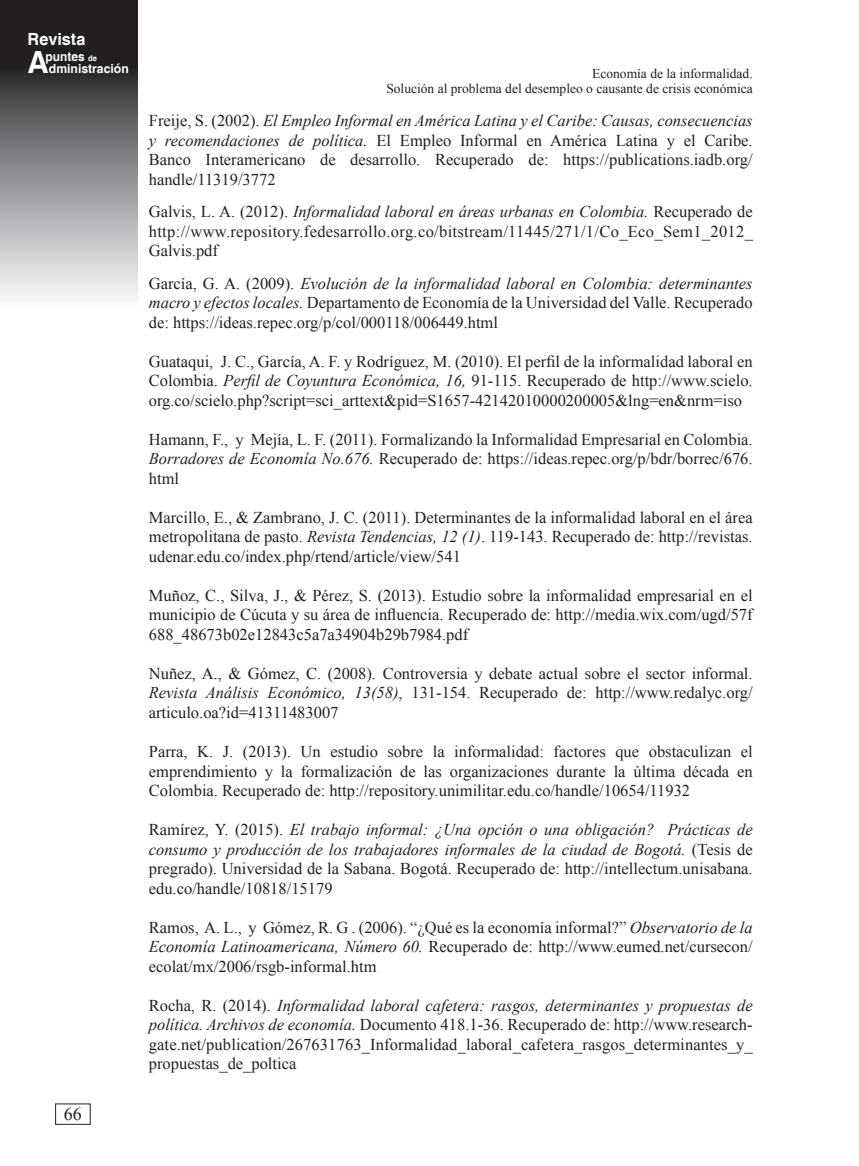
<style>
.page{position:relative;width:859px;height:1166px;background:#fff}
.page>*{position:absolute;margin:0;border:0;box-sizing:border-box;transform-origin:0 0}
.t1{font:700 30.6px "Helvetica";color:#fff}
.t2{font:18px "Times New Roman";color:#231f20}
.t3{font:700 16.8px "Helvetica";color:#fff}
.t4{font:16.5px/19.5px "Times New Roman";color:#231f20;text-align:justify}
.t5{font:13.5px/15px "Times New Roman";color:#231f20;text-align:right}
.t6{font:700 12.75px "Helvetica";color:#fff;scale:.94 1}
.t7{font:700 12.6px "Helvetica";color:#fff}
.s1{font-size:8.1px}
.s2{font-style:italic}
</style>
<div class="page">
<svg style="left:0;top:0;width:137px;height:298px;background:#79797b"></svg>
<p class="t3" style="left:28px;top:29px;width:59px">Revista</p>
<h1 class="t1" style="left:28px;top:43px;width:23px">A</h1>
<p class="t6" style="left:46px;top:49px;width:56px">puntes <span class="s1">de</span></p>
<p class="t7" style="left:49px;top:60px;width:81px">dministración</p>
<p class="t2" style="left:64px;top:1101px;width:19px">66</p>
<p class="t5" style="left:386px;top:66px;width:368px">Economía de la informalidad.<br>Solución al problema del desempleo o causante de crisis económica</p>
<p class="t4" style="left:149px;top:111px;width:605px">Freije, S. (2002). <span class="s2">El Empleo Informal en América Latina y el Caribe: Causas, consecuencias y recomendaciones de política.</span> El Empleo Informal en América Latina y el Caribe.<br>Banco Interamericano de desarrollo. Recuperado de: https://publications.iadb.org/ handle/11319/3772</p>
<p class="t4" style="left:149px;top:202px;width:606px">Galvis, L. A. (2012). <span class="s2">Informalidad laboral en áreas urbanas en Colombia.</span> Recuperado de http://www.repository.fedesarrollo.org.co/bitstream/11445/271/1/Co_Eco_Sem1_2012_ Galvis.pdf</p>
<p class="t4" style="left:149px;top:273px;width:605px">García, G. A. (2009). <span class="s2">Evolución de la informalidad laboral en Colombia: determinantes macro y efectos locales.</span> Departamento de Economía de la Universidad del Valle. Recuperado de: https://ideas.repec.org/p/col/000118/006449.html</p>
<p class="t4" style="left:149px;top:351px;width:605px">Guataqui, J. C., García, A. F. y Rodríguez, M. (2010). El perfil de la informalidad laboral en Colombia. <span class="s2">Perfil de Coyuntura Económica, 16,</span> 91-115. Recuperado de http://www.scielo. org.co/scielo.php?script=sci_arttext&amp;pid=S1657-42142010000200005&amp;lng=en&amp;nrm=iso</p>
<p class="t4" style="left:149px;top:429px;width:605px">Hamann, F., y Mejía, L. F. (2011). Formalizando la Informalidad Empresarial en Colombia.<br><span class="s2">Borradores de Economía No.676.</span> Recuperado de: https://ideas.repec.org/p/bdr/borrec/676. html</p>
<p class="t4" style="left:149px;top:507px;width:605px">Marcillo, E., &amp; Zambrano, J. C. (2011). Determinantes de la informalidad laboral en el área metropolitana de pasto. <span class="s2">Revista Tendencias, 12 (1)</span>. 119-143. Recuperado de: http://revistas. udenar.edu.co/index.php/rtend/article/view/541</p>
<p class="t4" style="left:149px;top:585px;width:605px">Muñoz, C., Silva, J., &amp; Pérez, S. (2013). Estudio sobre la informalidad empresarial en el municipio de Cúcuta y su área de influencia. Recuperado de: http://media.wix.com/ugd/57f 688_48673b02e12843c5a7a34904b29b7984.pdf</p>
<p class="t4" style="left:149px;top:663px;width:605px">Nuñez, A., &amp; Gómez, C. (2008). Controversia y debate actual sobre el sector informal.<br><span class="s2">Revista Análisis Económico, 13(58)</span>, 131-154. Recuperado de: http://www.redalyc.org/ articulo.oa?id=41311483007</p>
<p class="t4" style="left:149px;top:741px;width:605px">Parra, K. J. (2013). Un estudio sobre la informalidad: factores que obstaculizan el emprendimiento y la formalización de las organizaciones durante la última década en Colombia. Recuperado de: http://repository.unimilitar.edu.co/handle/10654/11932</p>
<p class="t4" style="left:149px;top:819px;width:605px">Ramírez, Y. (2015). <span class="s2">El trabajo informal: ¿Una opción o una obligación? Prácticas de consumo y producción de los trabajadores informales de la ciudad de Bogotá.</span> (Tesis de pregrado). Universidad de la Sabana. Bogotá. Recuperado de: http://intellectum.unisabana. edu.co/handle/10818/15179</p>
<p class="t4" style="left:149px;top:916px;width:605px">Ramos, A. L., y Gómez, R. G . (2006). “¿Qué es la economía informal?” <span class="s2">Observatorio de la Economía Latinoamericana, Número 60.</span> Recuperado de: http://www.eumed.net/cursecon/ ecolat/mx/2006/rsgb-informal.htm</p>
<p class="t4" style="left:149px;top:994px;width:605px">Rocha, R. (2014). <span class="s2">Informalidad laboral cafetera: rasgos, determinantes y propuestas de política. Archivos de economía.</span> Documento 418.1-36. Recuperado de: http://www.research&shy;gate.net/publication/267631763_Informalidad_laboral_cafetera_rasgos_determinantes_y_ propuestas_de_poltica</p>
</div>
